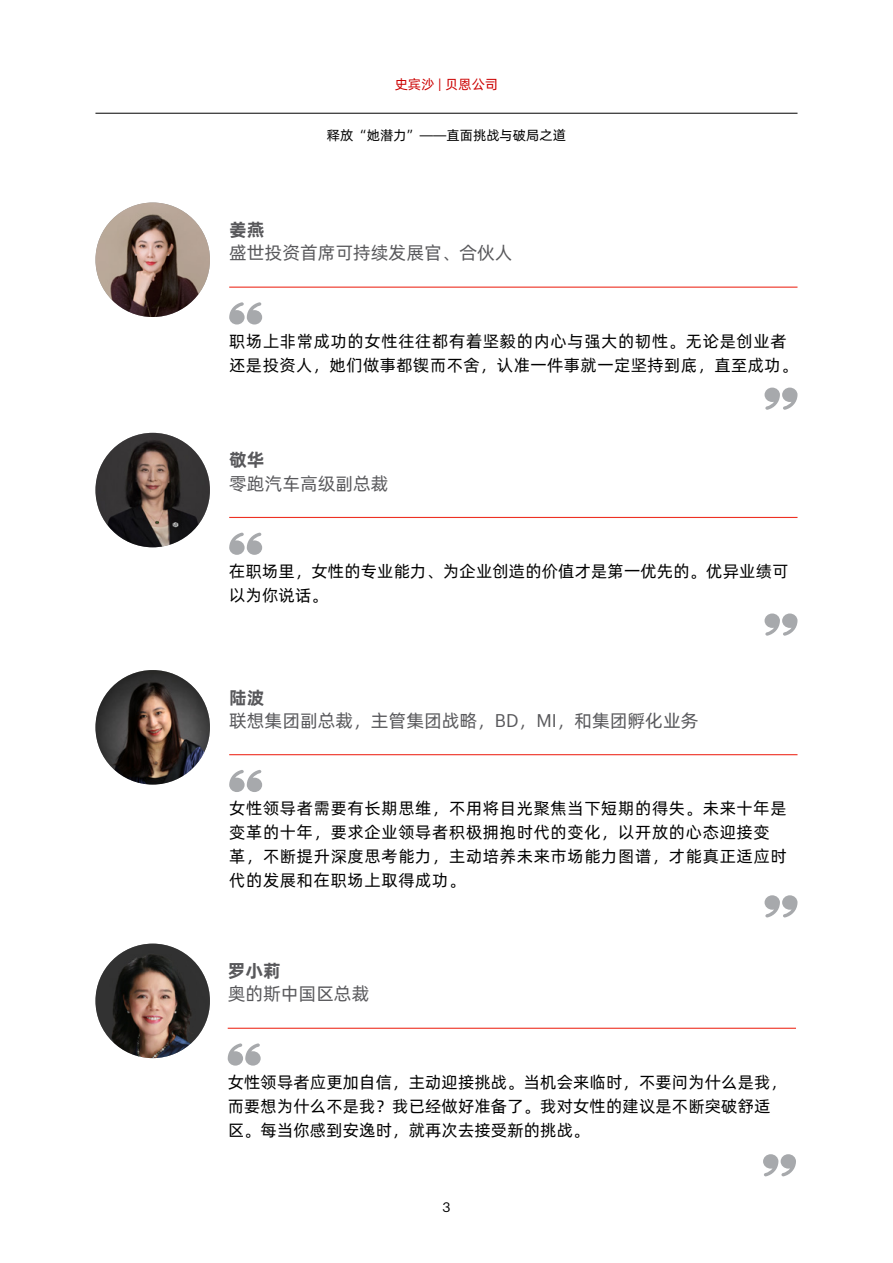
<style>
.page{position:relative;width:893px;height:1263px;background:#fff}
.page>*{position:absolute;margin:0;border:0;box-sizing:border-box;transform-origin:0 0}
.t1{font:18px "Alibaba Pu Hui Ti R";color:#58585b}
.t2{font:18px "Alibaba Pu Hui Ti B";color:#58585b}
.t3{font:16.5px/24px "Alibaba Pu Hui Ti R";letter-spacing:.03em;color:#000}
.t4{font:13.5px "Alibaba Pu Hui Ti R";color:#000}
.t5{font:13.5px "Alibaba Pu Hui Ti R";color:#c00}
.t6{font:13.5px "Graphik";color:#000}
.s1{font-family:"Graphik"}
</style>
<div class="page">
<hr style="left:95px;top:113px;width:702px;height:1px;background:#000">
<svg style="left:764px;top:613px;width:33px;height:23px"></svg>
<hr style="left:229px;top:517px;width:568px;height:1px;background:#ee3123">
<img style="left:95px;top:433px;width:115px;height:114px;border-radius:57px">
<svg style="left:229px;top:533px;width:33px;height:22px"></svg>
<svg style="left:764px;top:388px;width:33px;height:22px"></svg>
<hr style="left:229px;top:287px;width:568px;height:1px;background:#ee3123">
<img style="left:95px;top:202px;width:115px;height:115px;border-radius:57px">
<svg style="left:229px;top:302px;width:33px;height:22px"></svg>
<svg style="left:764px;top:895px;width:33px;height:22px"></svg>
<hr style="left:229px;top:754px;width:568px;height:1px;background:#ee3123">
<img style="left:95px;top:670px;width:115px;height:114px;border-radius:57px">
<svg style="left:229px;top:770px;width:33px;height:22px"></svg>
<svg style="left:763px;top:1154px;width:33px;height:22px"></svg>
<hr style="left:228px;top:1028px;width:568px;height:1px;background:#ee3123">
<img style="left:95px;top:944px;width:115px;height:114px;border-radius:57px">
<svg style="left:228px;top:1043px;width:33px;height:22px"></svg>
<p class="t5" style="left:395px;top:74px;width:105px">史宾沙 <span class="s1">|</span> 贝恩公司</p>
<p class="t4" style="left:327px;top:125px;width:241px">释放“她潜力”——直面挑战与破局之道</p>
<p class="t2" style="left:229px;top:215px;width:37px">姜燕</p>
<p class="t1" style="left:229px;top:239px;width:285px">盛世投资首席可持续发展官、合伙人</p>
<p class="t3" style="left:229px;top:328px;width:570px">职场上非常成功的女性往往都有着坚毅的内心与强大的韧性。无论是创业者还是投资人，她们做事都锲而不舍，认准一件事就一定坚持到底，直至成功。</p>
<p class="t2" style="left:229px;top:446px;width:37px">敬华</p>
<p class="t1" style="left:229px;top:470px;width:161px">零跑汽车高级副总裁</p>
<p class="t3" style="left:229px;top:558px;width:561px">在职场里，女性的专业能力、为企业创造的价值才是第一优先的。优异业绩可以为你说话。</p>
<p class="t2" style="left:229px;top:683px;width:37px">陆波</p>
<p class="t1" style="left:229px;top:707px;width:471px">联想集团副总裁，主管集团战略，<span class="s1">BD</span>，<span class="s1">MI</span>，和集团孵化业务</p>
<p class="t3" style="left:229px;top:796px;width:559px">女性领导者需要有长期思维，不用将目光聚焦当下短期的得失。未来十年是变革的十年，要求企业领导者积极拥抱时代的变化，以开放的心态迎接变革，不断提升深度思考能力，主动培养未来市场能力图谱，才能真正适应时代的发展和在职场上取得成功。</p>
<p class="t2" style="left:228px;top:957px;width:55px">罗小莉</p>
<p class="t1" style="left:228px;top:980px;width:143px">奥的斯中国区总裁</p>
<p class="t3" style="left:228px;top:1069px;width:561px">女性领导者应更加自信，主动迎接挑战。当机会来临时，不要问为什么是我，而要想为什么不是我？我已经做好准备了。我对女性的建议是不断突破舒适区。每当你感到安逸时，就再次去接受新的挑战。</p>
<p class="t6" style="left:442px;top:1197px;width:10px">3</p>
</div>
